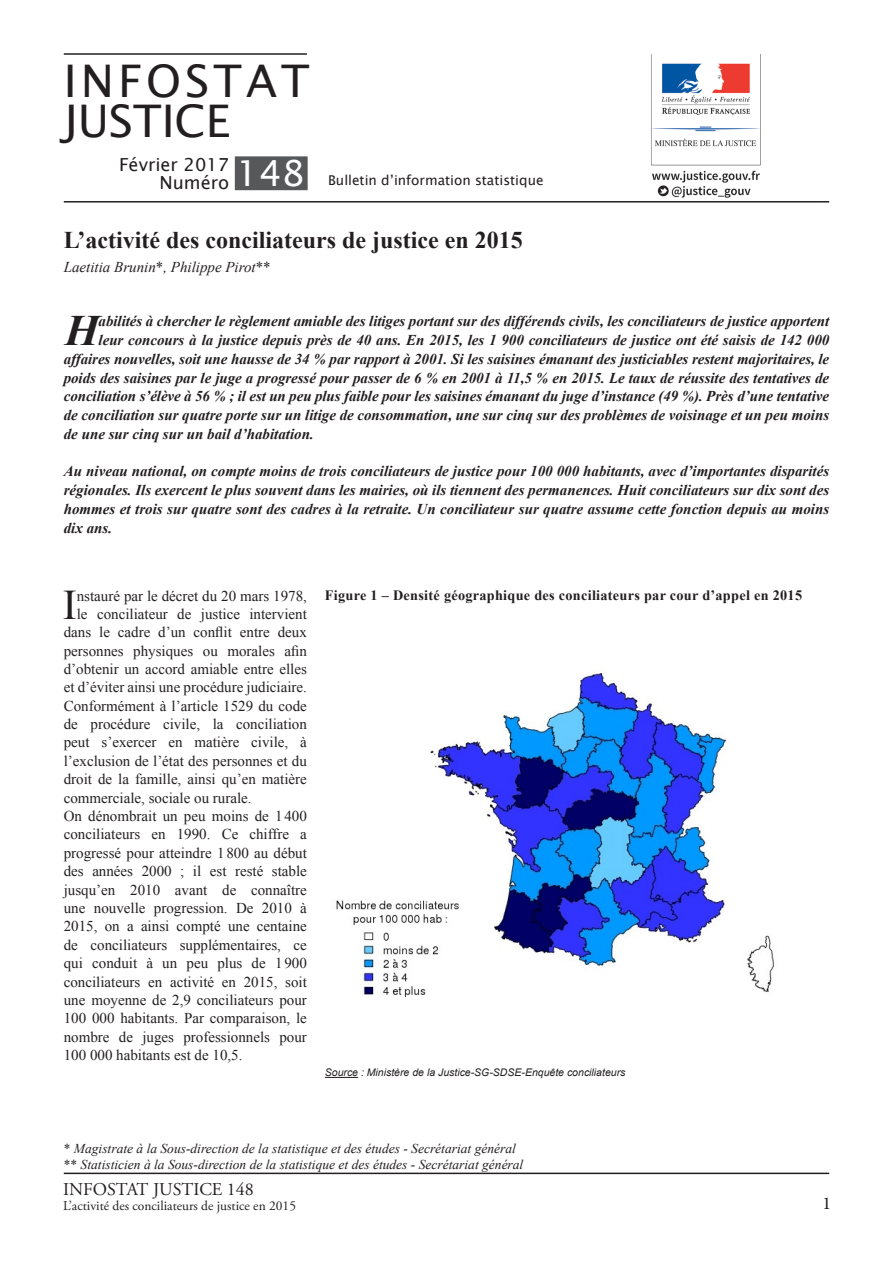
<style>
.page{position:relative;width:893px;height:1263px;background:#fff}
.page>*{position:absolute;margin:0;border:0;box-sizing:border-box;transform-origin:0 0}
.t1{font:45px/40.5px "Lucida Sans Unicode";letter-spacing:.09em;color:#231f20}
.Style_de_paragraphe{font:italic 700 43.35px "Times New Roman";color:#231f20}
.t2{font:42.15px "Times New Roman";color:#231f20}
.t3{font:36px "Lucida Sans Unicode";color:#fff}
.Style_de_paragraphe-2{font:700 24px "Times New Roman";color:#231f20}
.t4{font:18px "Adobe Garamond Pro";color:#231f20}
.t5{font:18px "Lucida Sans Unicode";color:#231f20}
.t6{font:18px "Minion Pro";color:#231f20}
.Style_de_paragraphe-3{font:italic 700 15px/18.8px "Times New Roman";letter-spacing:-.005em;color:#231f20;text-align:justify}
.t7{font:15px/18.5px "Times New Roman";color:#231f20;text-align:justify}
.Style_de_paragraphe-4{font:italic 15px "Times New Roman";color:#231f20}
.t8{font:700 14.25px "Times New Roman";letter-spacing:.02em;color:#231f20}
.t9{font:italic 13.5px "Times New Roman";color:#231f20}
.t10{font:13.5px "Adobe Garamond Pro";color:#231f20}
.t11{font:13.5px "Lucida Sans Unicode";color:#231f20}
.t12{font:italic 10.5px "Arial";color:#231f20}
.s1{font-style:normal}
</style>
<div class="page">
<img style="left:651px;top:55px;width:110px;height:143px">
<div style="left:236px;top:157px;width:71px;height:32px;background:#57585a"></div>
<div style="left:235px;top:156px;width:73px;height:34px;border:2px solid #57585a"></div>
<hr style="left:64px;top:53px;width:243px;height:2px;background:#231f20">
<hr style="left:64px;top:201px;width:765px;height:2px;background:#231f20">
<hr style="left:64px;top:1172px;width:765px;height:2px;background:#231f20">
<hr style="left:325px;top:1077px;width:33px;height:1px;background:#231f20">
<img style="left:336px;top:673px;width:438px;height:324px">
<p class="t1" style="left:64px;top:61px;width:247px">INFOSTAT<br>JUSTICE</p>
<p class="t3" style="left:236px;top:145px;width:70px">148</p>
<p class="t5" style="left:119px;top:151px;width:112px">Février 2017</p>
<p class="t5" style="left:159px;top:169px;width:71px">Numéro</p>
<p class="t11" style="left:328px;top:169px;width:217px">Bulletin d’information statistique</p>
<p class="Style_de_paragraphe-2" style="left:64px;top:223px;width:461px">L’activité des conciliateurs de justice en 2015</p>
<p class="Style_de_paragraphe-4" style="left:64px;top:256px;width:208px">Laetitia Brunin<span class="s1">*</span>, Philippe Pirot<span class="s1">**</span></p>
<p class="Style_de_paragraphe-3" style="left:99px;top:311px;width:732px">abilités à chercher le règlement amiable des litiges portant sur des différends civils, les conciliateurs de justice apportent</p>
<p class="Style_de_paragraphe-3" style="left:99px;top:330px;width:732px">leur concours à la justice depuis près de 40 ans. En 2015, les 1 900 conciliateurs de justice ont été saisis de 142 000</p>
<p class="Style_de_paragraphe-3" style="left:64px;top:349px;width:767px">affaires nouvelles, soit une hausse de 34 % par rapport à 2001. Si les saisines émanant des justiciables restent majoritaires, le</p>
<p class="Style_de_paragraphe-3" style="left:64px;top:368px;width:767px">poids des saisines par le juge a progressé pour passer de 6 % en 2001 à 11,5 % en 2015. Le taux de réussite des tentatives de</p>
<p class="Style_de_paragraphe-3" style="left:64px;top:386px;width:767px">conciliation s’élève à 56 % ; il est un peu plus faible pour les saisines émanant du juge d’instance (49 %). Près d’une tentative</p>
<p class="Style_de_paragraphe-3" style="left:64px;top:405px;width:767px">de conciliation sur quatre porte sur un litige de consommation, une sur cinq sur des problèmes de voisinage et un peu moins</p>
<p class="Style_de_paragraphe-3" style="left:64px;top:424px;width:252px">de une sur cinq sur un bail d’habitation.</p>
<p class="Style_de_paragraphe-3" style="left:64px;top:461px;width:767px">Au niveau national, on compte moins de trois conciliateurs de justice pour 100 000 habitants, avec d’importantes disparités régionales. Ils exercent le plus souvent dans les mairies, où ils tiennent des permanences. Huit conciliateurs sur dix sont des hommes et trois sur quatre sont des cadres à la retraite. Un conciliateur sur quatre assume cette fonction depuis au moins dix ans.</p>
<p class="Style_de_paragraphe" style="left:65px;top:300px;width:35px">H</p>
<p class="t2" style="left:63px;top:576px;width:16px">I</p>
<p class="t7" style="left:77px;top:586px;width:232px">nstauré par le décret du 20 mars 1978,</p>
<p class="t7" style="left:77px;top:604px;width:232px">le conciliateur de justice intervient</p>
<p class="t7" style="left:64px;top:623px;width:245px">dans le cadre d’un conflit entre deux</p>
<p class="t7" style="left:64px;top:641px;width:245px">personnes physiques ou morales afin</p>
<p class="t7" style="left:64px;top:659px;width:245px">d’obtenir un accord amiable entre elles</p>
<p class="t7" style="left:64px;top:678px;width:245px">et d’éviter ainsi une procédure judiciaire.</p>
<p class="t7" style="left:64px;top:696px;width:245px">Conformément à l’article 1529 du code</p>
<p class="t7" style="left:64px;top:715px;width:245px">de procédure civile, la conciliation</p>
<p class="t7" style="left:64px;top:733px;width:245px">peut s’exercer en matière civile, à</p>
<p class="t7" style="left:64px;top:751px;width:245px">l’exclusion de l’état des personnes et du</p>
<p class="t7" style="left:64px;top:770px;width:245px">droit de la famille, ainsi qu’en matière</p>
<p class="t7" style="left:64px;top:788px;width:189px">commerciale, sociale ou rurale.</p>
<p class="t7" style="left:64px;top:806px;width:245px">On dénombrait un peu moins de 1 400 conciliateurs en 1990. Ce chiffre a progressé pour atteindre 1800 au début des années 2000 ; il est resté stable jusqu’en 2010 avant de connaître une nouvelle progression. De 2010 à 2015, on a ainsi compté une centaine de conciliateurs supplémentaires, ce qui conduit à un peu plus de 1 900 conciliateurs en activité en 2015, soit une moyenne de 2,9 conciliateurs pour 100 000 habitants. Par comparaison, le nombre de juges professionnels pour 100 000 habitants est de 10,5.</p>
<p class="t8" style="left:325px;top:585px;width:479px">Figure 1 – Densité géographique des conciliateurs par cour d’appel en 2015</p>
<p class="t12" style="left:325px;top:1066px;width:302px">Source : Ministère de la Justice-SG-SDSE-Enquête conciliateurs</p>
<p class="t9" style="left:64px;top:1139px;width:454px"><span class="s1">*</span> Magistrate à la Sous-direction de la statistique et des études - Secrétariat général</p>
<p class="t9" style="left:64px;top:1155px;width:461px"><span class="s1">**</span> Statisticien à la Sous-direction de la statistique et des études - Secrétariat général</p>
<p class="t4" style="left:63px;top:1179px;width:192px">INFOSTAT JUSTICE 148</p>
<p class="t10" style="left:63px;top:1198px;width:235px">L’activité des conciliateurs de justice en 2015</p>
<p class="t6" style="left:822px;top:1191px;width:10px">1</p>
</div>
